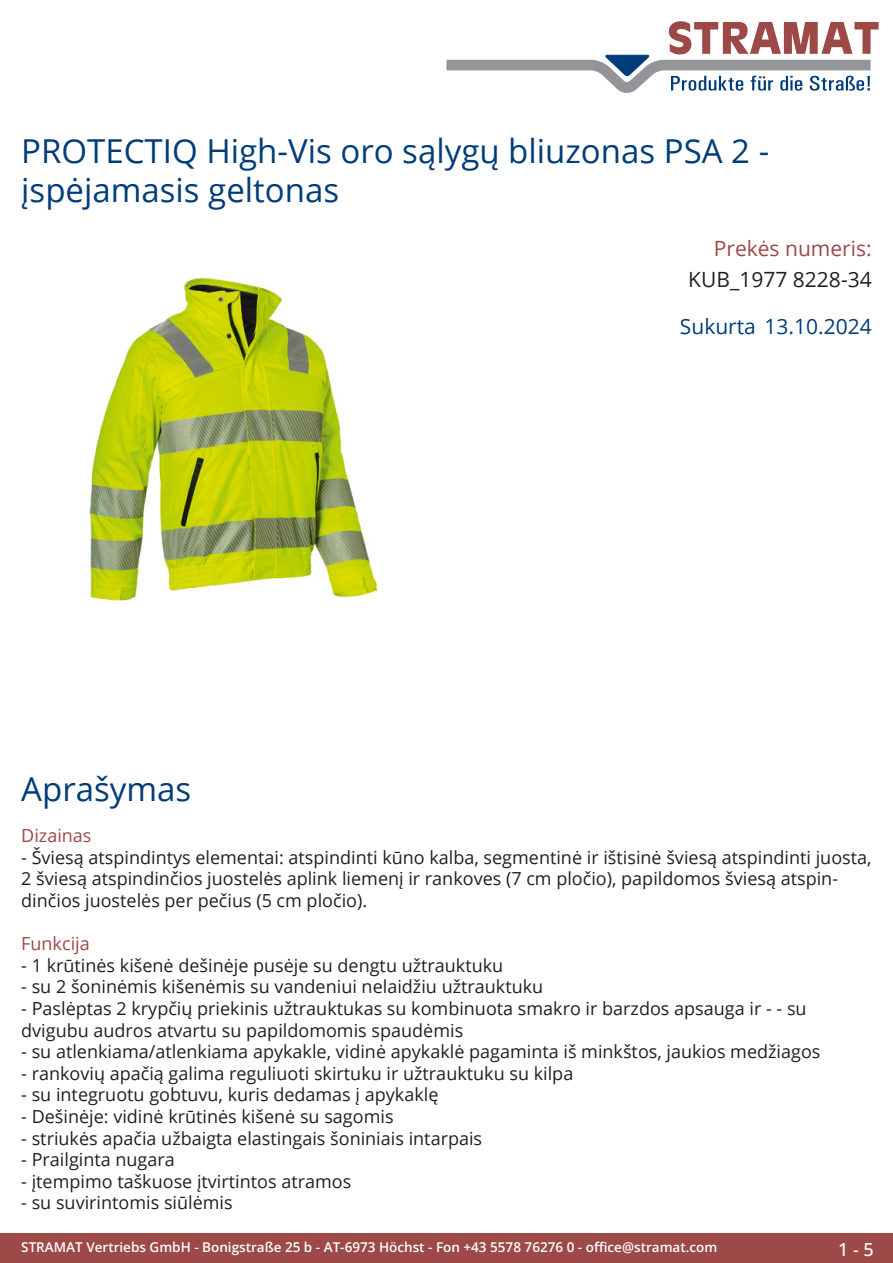
<style>
.page{position:relative;width:893px;height:1263px;background:#fff}
.page>*{position:absolute;margin:0;border:0;box-sizing:border-box;transform-origin:0 0}
.Produkttitel{font:33px/39.6px "Open Sans";color:#003d78}
.Erstellungsdatum{font:21px "Open Sans";color:#003d78}
.TechDaten_Inhalt{font:21px "Open Sans";color:#231f20}
.TechDaten_Überschrif{font:21px "Open Sans";color:#9c4948}
.Beschreibung_Text{font:18px/21.6px "Open Sans";color:#231f20}
.Beschreibung_Text-2{font:18px "Open Sans";color:#9c4948}
.t1{font:500 18px "Open Sans";color:#fff}
.t2{font:600 13.5px "Open Sans";color:#fff}
</style>
<div class="page">
<div style="left:0;top:1233px;width:893px;height:30px;background:#9c4948"></div>
<svg style="left:446px;top:21px;width:433px;height:72px"></svg>
<img style="left:89px;top:277px;width:291px;height:324px">
<p class="Produkttitel" style="left:21px;top:130px;width:750px">PROTECTIQ High-Vis oro sąlygų bliuzonas PSA 2 - įspėjamasis geltonas</p>
<p class="TechDaten_Überschrif" style="left:714px;top:234px;width:159px">Prekės numeris:</p>
<p class="TechDaten_Inhalt" style="left:688px;top:265px;width:185px">KUB_1977 8228-34</p>
<p class="Erstellungsdatum" style="left:680px;top:312px;width:193px">Sukurta 13.10.2024</p>
<p class="Produkttitel" style="left:21px;top:768px;width:172px">Aprašymas</p>
<p class="Beschreibung_Text-2" style="left:21px;top:823px;width:72px">Dizainas</p>
<p class="Beschreibung_Text" style="left:21px;top:846px;width:852px">- Šviesą atspindintys elementai: atspindinti kūno kalba, segmentinė ir ištisinė šviesą atspindinti juosta,<br>2 šviesą atspindinčios juostelės aplink liemenį ir rankoves (7 cm pločio), papildomos šviesą atspin&shy;dinčios juostelės per pečius (5 cm pločio).</p>
<p class="Beschreibung_Text-2" style="left:21px;top:931px;width:70px">Funkcija</p>
<p class="Beschreibung_Text" style="left:21px;top:954px;width:484px">- 1 krūtinės kišenė dešinėje pusėje su dengtu užtrauktuku</p>
<p class="Beschreibung_Text" style="left:21px;top:975px;width:523px">- su 2 šoninėmis kišenėmis su vandeniui nelaidžiu užtrauktuku</p>
<p class="Beschreibung_Text" style="left:21px;top:997px;width:787px">- Paslėptas 2 krypčių priekinis užtrauktukas su kombinuota smakro ir barzdos apsauga ir - - su dvigubu audros atvartu su papildomomis spaudėmis</p>
<p class="Beschreibung_Text" style="left:21px;top:1040px;width:801px">- su atlenkiama/atlenkiama apykakle, vidinė apykaklė pagaminta iš minkštos, jaukios medžiagos</p>
<p class="Beschreibung_Text" style="left:21px;top:1062px;width:554px">- rankovių apačią galima reguliuoti skirtuku ir užtrauktuku su kilpa</p>
<p class="Beschreibung_Text" style="left:21px;top:1083px;width:419px">- su integruotu gobtuvu, kuris dedamas į apykaklę</p>
<p class="Beschreibung_Text" style="left:21px;top:1105px;width:374px">- Dešinėje: vidinė krūtinės kišenė su sagomis</p>
<p class="Beschreibung_Text" style="left:21px;top:1127px;width:462px">- striukės apačia užbaigta elastingais šoniniais intarpais</p>
<p class="Beschreibung_Text" style="left:21px;top:1148px;width:155px">- Prailginta nugara</p>
<p class="Beschreibung_Text" style="left:21px;top:1170px;width:331px">- įtempimo taškuose įtvirtintos atramos</p>
<p class="Beschreibung_Text" style="left:21px;top:1191px;width:213px">- su suvirintomis siūlėmis</p>
<p class="t2" style="left:21px;top:1238px;width:698px">STRAMAT Vertriebs GmbH - Bonigstraße 25 b - AT-6973 Höchst - Fon +43 5578 76276 0 - office@stramat.com</p>
<p class="t1" style="left:838px;top:1237px;width:37px">1 - 5</p>
</div>
